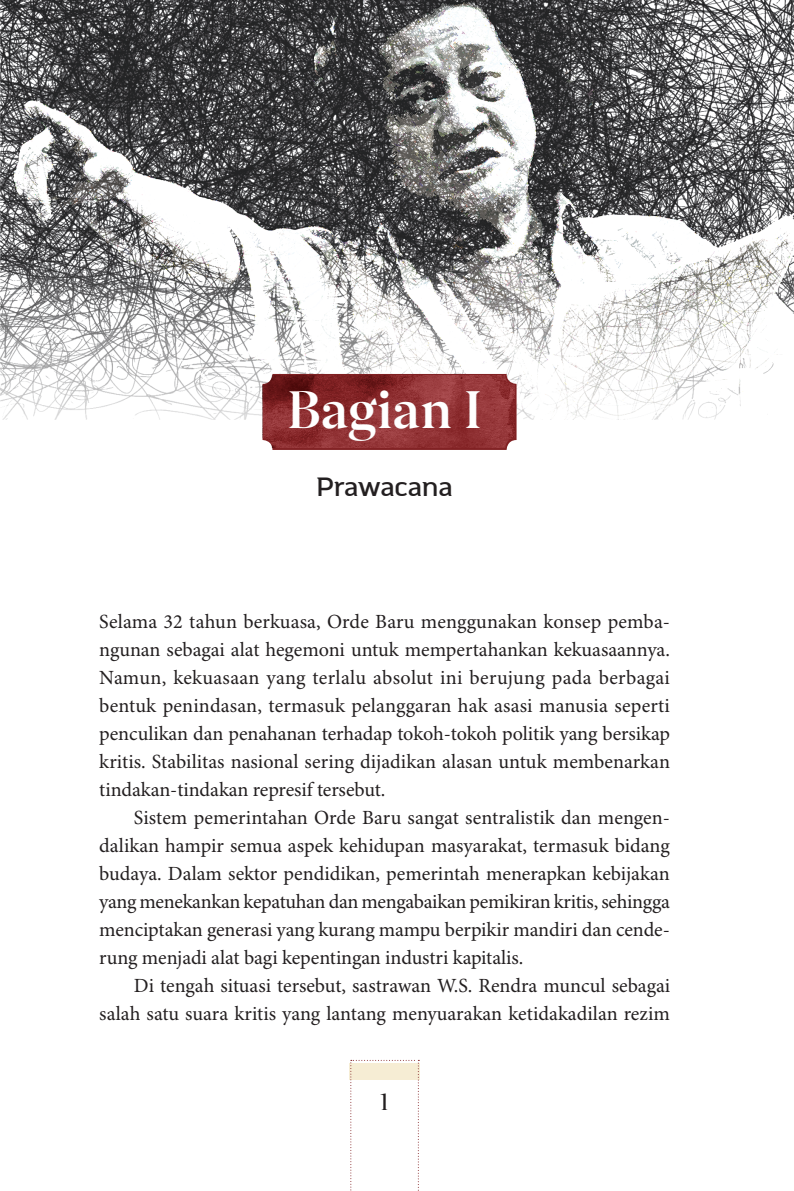
<style>
.page{position:relative;width:794px;height:1191px;background:#fff}
.page>*{position:absolute;margin:0;border:0;box-sizing:border-box;transform-origin:0 0}
.BAB{font:500 49px "Ariata Display";letter-spacing:-.01em;color:#fff}
.NAMA_BAB{font:600 26.25px "MAINLUX";color:#231f20}
.t1{font:22.75px "Afterglow";color:#231f20}
.ISI_1{font:20.12px/28px "Minion Pro";letter-spacing:-.005em;color:#231f20;text-align:justify}
.ISI_0{font:20.12px/28px "Minion Pro";letter-spacing:-.005em;color:#231f20;text-align:justify}
</style>
<div class="page">
<img style="left:0;top:0;width:794px;height:1080px">
<div style="left:349px;top:1063px;width:71px;height:16px;background:#f6edd4"></div>
<svg style="left:350px;top:1060px;width:69px;height:131px"></svg>
<div style="left:262px;top:374px;width:254px;height:76px;background:#812123;border-radius:10px"></div>
<img style="left:262px;top:375px;width:253px;height:73px">
<p class="BAB" style="left:287px;top:369px;width:196px">Bagian I</p>
<p class="NAMA_BAB" style="left:316px;top:471px;width:138px">Prawacana</p>
<p class="ISI_0" style="left:99px;top:608px;width:572px">Selama 32 tahun berkuasa, Orde Baru menggunakan konsep pemba&shy;ngunan sebagai alat hegemoni untuk mempertahankan kekuasaannya.<br>Namun, kekuasaan yang terlalu absolut ini berujung pada berbagai bentuk penindasan, termasuk pelanggaran hak asasi manusia seperti penculikan dan penahanan terhadap tokoh-tokoh politik yang bersikap kritis. Stabilitas nasional sering dijadikan alasan untuk membenarkan tindakan-tindakan represif tersebut.</p>
<p class="ISI_1" style="left:99px;top:804px;width:572px;text-indent:35px">Sistem pemerintahan Orde Baru sangat sentralistik dan mengen&shy;dalikan hampir semua aspek kehidupan masyarakat, termasuk bidang budaya. Dalam sektor pendidikan, pemerintah menerapkan kebijakan yang menekankan kepatuhan dan mengabaikan pemikiran kritis, sehingga menciptakan generasi yang kurang mampu berpikir mandiri dan cende&shy;rung menjadi alat bagi kepentingan industri kapitalis.</p>
<p class="ISI_1" style="left:99px;top:972px;width:572px;text-align:right">Di tengah situasi tersebut, sastrawan W.S. Rendra muncul sebagai salah satu suara kritis yang lantang menyuarakan ketidakadilan rezim</p>
<p class="t1" style="left:380px;top:1089px;width:9px">1</p>
</div>
